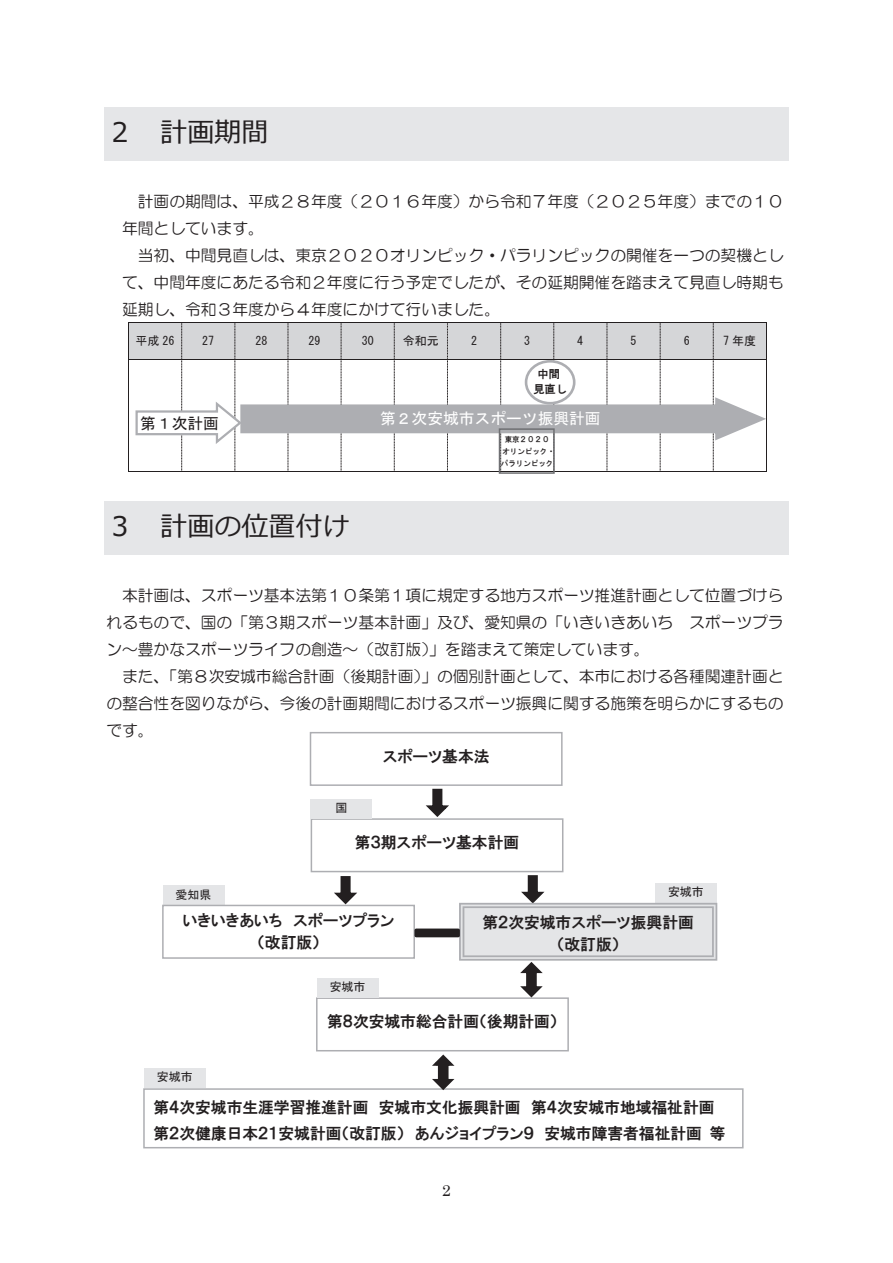
<style>
.page{position:relative;width:893px;height:1263px;background:#fff}
.page>*{position:absolute;margin:0;border:0;box-sizing:border-box;transform-origin:0 0}
.t1{font:27px "Meiryo";color:#231f20}
.t2{font:15.75px/27px "HG Maru Gothic MPRO";color:#231f20;text-align:justify}
.t3{font:15.75px/21.6px "HGP Gothic E";color:#231f20;text-align:center}
.t4{font:15.75px "MS Gothic";color:#fff}
.t5{font:15.75px "MS Gothic";color:#231f20}
.t6{font:15.75px "Century";color:#231f20}
.t7{font:12px "MS Gothic";color:#231f20}
.t8{font:11.25px/15px "HGS Gothic E";color:#231f20;text-align:center}
.t9{font:7.5px/12px "HGS Gothic E";color:#231f20;text-align:center}
</style>
<div class="page">
<div style="left:311px;top:818px;width:252px;height:54px;border:2px solid #adaeb2"></div>
<img style="left:312px;top:821px;width:250px;height:49px">
<div style="left:310px;top:799px;width:62px;height:19px;background:#e4e5e7"></div>
<div style="left:163px;top:886px;width:62px;height:19px;background:#e4e5e7"></div>
<div style="left:316px;top:997px;width:253px;height:54px;border:2px solid #adaeb2"></div>
<img style="left:317px;top:1000px;width:250px;height:49px">
<div style="left:317px;top:978px;width:61px;height:19px;background:#e4e5e7"></div>
<img style="left:378px;top:979px;width:1px;height:17px">
<div style="left:162px;top:905px;width:253px;height:54px;border:2px solid #adaeb2"></div>
<img style="left:164px;top:907px;width:250px;height:49px">
<div style="left:143px;top:1088px;width:601px;height:60px;border:2px solid #adaeb2"></div>
<img style="left:145px;top:1091px;width:597px;height:55px">
<div style="left:144px;top:1068px;width:62px;height:19px;background:#e4e5e7"></div>
<svg style="left:425px;top:788px;width:28px;height:31px"></svg>
<svg style="left:333px;top:876px;width:28px;height:30px"></svg>
<svg style="left:428px;top:1054px;width:30px;height:38px"></svg>
<svg style="left:459px;top:875px;width:258px;height:124px"></svg>
<div style="left:104px;top:107px;width:685px;height:53px;background:#e5e6e8"></div>
<div style="left:104px;top:501px;width:685px;height:54px;background:#e5e6e8"></div>
<svg style="left:128px;top:322px;width:639px;height:150px"></svg>
<div style="left:499px;top:428px;width:56px;height:46px;border:2px solid #6f7073"></div>
<div style="left:310px;top:732px;width:253px;height:54px;border:2px solid #adaeb2"></div>
<img style="left:311px;top:734px;width:250px;height:49px">
<div style="left:416px;top:930px;width:42px;height:6px;background:#231f20"></div>
<div style="left:414px;top:928px;width:46px;height:9px;border:3px solid #231f20"></div>
<h1 class="t1" style="left:106px;top:113px;width:163px">２ 計画期間</h1>
<p class="t2" style="left:122px;top:187px;width:663px;text-indent:16px">計画の期間は、平成２８年度（２０１６年度）から令和７年度（２０２５年度）までの１０年間としています。</p>
<p class="t2" style="left:122px;top:241px;width:663px;text-indent:16px">当初、中間見直しは、東京２０２０オリンピック・パラリンピックの開催を一つの契機として、中間年度にあたる令和２年度に行う予定でしたが、その延期開催を踏まえて見直し時期も延期し、令和３年度から４年度にかけて行いました。</p>
<p class="t7" style="left:135px;top:335px;width:40px">平成 26</p>
<p class="t7" style="left:202px;top:335px;width:14px">27</p>
<p class="t7" style="left:255px;top:335px;width:14px">28</p>
<p class="t7" style="left:308px;top:335px;width:14px">29</p>
<p class="t7" style="left:362px;top:335px;width:14px">30</p>
<p class="t7" style="left:403px;top:335px;width:37px">令和元</p>
<p class="t7" style="left:471px;top:335px;width:7px">2</p>
<p class="t7" style="left:524px;top:335px;width:7px">3</p>
<p class="t7" style="left:577px;top:335px;width:7px">4</p>
<p class="t7" style="left:630px;top:335px;width:7px">5</p>
<p class="t7" style="left:684px;top:335px;width:7px">6</p>
<p class="t7" style="left:723px;top:335px;width:34px">7 年度</p>
<p class="t8" style="left:533px;top:367px;width:35px">中間見直し</p>
<p class="t5" style="left:140px;top:416px;width:80px">第１次計画</p>
<p class="t4" style="left:380px;top:410px;width:222px">第２次安城市スポーツ振興計画</p>
<p class="t9" style="left:501px;top:433px;width:55px">東京２０２０オリンピック・パラリンピック</p>
<h1 class="t1" style="left:106px;top:507px;width:244px">３ 計画の位置付け</h1>
<p class="t2" style="left:106px;top:582px;width:679px;text-indent:16px">本計画は、スポーツ基本法第１０条第１項に規定する地方スポーツ推進計画として位置づけられるもので、国の「第３期スポーツ基本計画」及び、愛知県の「いきいきあいち スポーツプラン～豊かなスポーツライフの創造～（改訂版）」を踏まえて策定しています。</p>
<p class="t2" style="left:106px;top:663px;width:679px;text-indent:16px">また、「第８次安城市総合計画（後期計画）」の個別計画として、本市における各種関連計画との整合性を図りながら、今後の計画期間におけるスポーツ振興に関する施策を明らかにするものです。</p>
<p class="t3" style="left:383px;top:745px;width:108px">スポーツ基本法</p>
<p class="t7" style="left:335px;top:802px;width:13px">国</p>
<p class="t3" style="left:355px;top:832px;width:166px">第３期スポーツ基本計画</p>
<p class="t7" style="left:176px;top:888px;width:37px">愛知県</p>
<p class="t7" style="left:668px;top:886px;width:37px">安城市</p>
<p class="t3" style="left:183px;top:910px;width:213px">いきいきあいち スポーツプラン（改訂版）</p>
<p class="t3" style="left:482px;top:911px;width:213px">第２次安城市スポーツ振興計画（改訂版）</p>
<p class="t7" style="left:330px;top:981px;width:37px">安城市</p>
<p class="t3" style="left:327px;top:1011px;width:232px">第８次安城市総合計画（後期計画）</p>
<p class="t7" style="left:157px;top:1071px;width:37px">安城市</p>
<p class="t3" style="left:154px;top:1094px;width:573px;line-height:26.1px;text-align:left">第４次安城市生涯学習推進計画 安城市文化振興計画 第４次安城市地域福祉計画第２次健康日本２１安城計画（改訂版） あんジョイプラン９ 安城市障害者福祉計画等</p>
<p class="t6" style="left:442px;top:1177px;width:10px">2</p>
</div>
